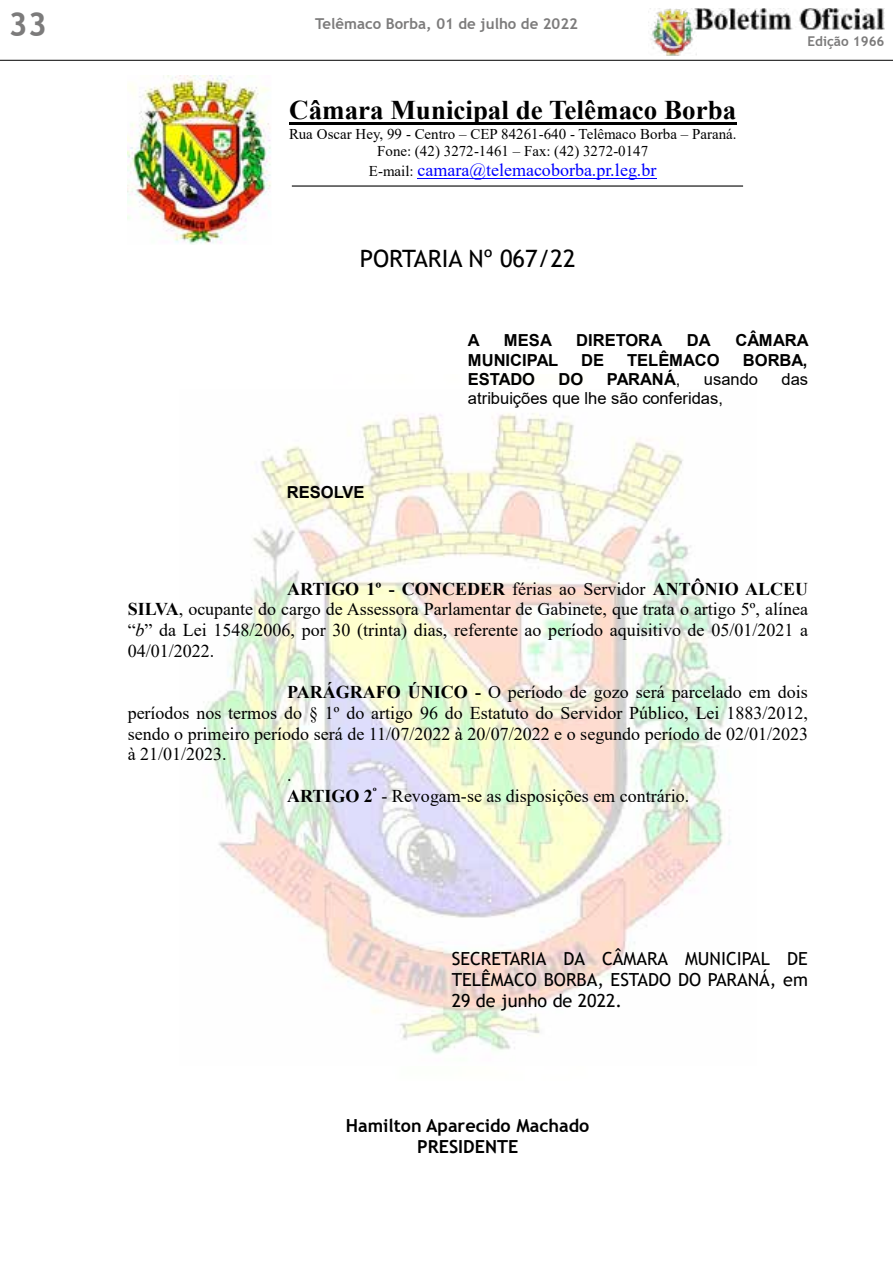
<style>
.page{position:relative;width:893px;height:1263px;background:#fff}
.page>*{position:absolute;margin:0;border:0;box-sizing:border-box;transform-origin:0 0}
.t1{font:700 33px "Trebuchet MS";color:#7c7b7b}
.t2{font:700 27px "Times New Roman";color:#000}
.t3{font:24px "Trebuchet MS";color:#000}
.t4{font:18px/20.7px "Times New Roman";color:#000;text-align:justify}
.t5{font:18px/20.9px "Trebuchet MS";color:#000;text-align:justify}
.t6{font:18px "Times New Roman";color:#00f}
.t7{font:700 18px/20.9px "Trebuchet MS";color:#000;text-align:center}
.t8{font:700 16.5px "Arial";letter-spacing:-.005em;color:#000}
.t9{font:16.5px "Arial";color:#000}
.t10{font:15px/17.1px "Times New Roman";color:#000;text-align:center}
.t11{font:700 15px "Trebuchet MS";color:#7c7b7b}
.t12{font:700 13.5px "Trebuchet MS";color:#7c7b7b}
.s1{font-size:15px;color:#000}
.s2{font-weight:400}
.s3{font-weight:700}
.s4{font-style:italic}
</style>
<div class="page">
<img style="left:650px;top:9px;width:46px;height:47px">
<img style="left:693px;top:8px;width:191px;height:21px">
<hr style="left:0;top:60px;width:893px;height:1px;background:#000">
<hr style="left:289px;top:122px;width:447px;height:2px;background:#000">
<hr style="left:418px;top:178px;width:239px;height:1px;background:#00f">
<hr style="left:292px;top:185px;width:451px;height:2px;background:#000">
<img style="left:203px;top:413px;width:527px;height:641px">
<img style="left:128px;top:75px;width:143px;height:169px">
<h1 class="t1" style="left:9px;top:3px;width:40px">33</h1>
<p class="t11" style="left:315px;top:14px;width:264px">Telêmaco Borba, 01 de julho de 2022</p>
<h2 class="t2" style="left:289px;top:90px;width:448px">Câmara Municipal de Telêmaco Borba</h2>
<p class="t10" style="left:289px;top:125px;width:449px">Rua Oscar Hey, 99 - Centro – CEP 84261-640 - Telêmaco Borba – Paraná.<br>Fone: (42) 3272-1461 – Fax: (42) 3272-0147</p>
<p class="t6" style="left:369px;top:157px;width:289px"><span class="s1">E-mail:</span> camara@telemacoborba.pr.leg.br</p>
<h3 class="t3" style="left:360px;top:243px;width:217px">PORTARIA Nº 067/22</h3>
<p class="t12" style="left:807px;top:33px;width:79px">Edição 1966</p>
<p class="t8" style="left:287px;top:481px;width:79px">RESOLVE</p>
<p class="t8" style="left:468px;top:329px;width:13px">A</p>
<p class="t8" style="left:504px;top:329px;width:50px">MESA</p>
<p class="t8" style="left:576px;top:329px;width:88px">DIRETORA</p>
<p class="t8" style="left:687px;top:329px;width:26px">DA</p>
<p class="t8" style="left:735px;top:329px;width:75px">CÂMARA</p>
<p class="t8" style="left:468px;top:348px;width:92px">MUNICIPAL</p>
<p class="t8" style="left:581px;top:348px;width:24px">DE</p>
<p class="t8" style="left:627px;top:348px;width:94px">TELÊMACO</p>
<p class="t8" style="left:743px;top:348px;width:66px">BORBA,</p>
<p class="t8" style="left:468px;top:367px;width:69px">ESTADO</p>
<p class="t8" style="left:559px;top:367px;width:26px">DO</p>
<p class="t8" style="left:607px;top:367px;width:75px">PARANÁ<span class="s2">,</span></p>
<p class="t9" style="left:704px;top:367px;width:56px">usando</p>
<p class="t9" style="left:781px;top:367px;width:28px">das</p>
<p class="t9" style="left:468px;top:386px;width:257px">atribuições que lhe são conferidas,</p>
<p class="t4" style="left:128px;top:578px;width:682px;text-indent:159px"><span class="s3">ARTIGO 1º - CONCEDER</span> férias ao Servidor <span class="s3">ANTÔNIO ALCEU SILVA</span>, ocupante do cargo de Assessora Parlamentar de Gabinete, que trata o artigo 5º, alínea “<span class="s4">b</span>” da Lei 1548/2006, por 30 (trinta) dias, referente ao período aquisitivo de 05/01/2021 a 04/01/2022.</p>
<p class="t4" style="left:287px;top:681px;width:522px"><span class="s3">PARÁGRAFO ÚNICO -</span> O período de gozo será parcelado em dois</p>
<p class="t4" style="left:128px;top:702px;width:682px">períodos nos termos do § 1º do artigo 96 do Estatuto do Servidor Público, Lei 1883/2012,</p>
<p class="t4" style="left:128px;top:723px;width:682px">sendo o primeiro período será de 11/07/2022 à 20/07/2022 e o segundo período de 02/01/2023</p>
<p class="t4" style="left:128px;top:743px;width:100px">à 21/01/2023.</p>
<p class="t4" style="left:287px;top:764px;width:6px">.</p>
<p class="t4" style="left:287px;top:785px;width:404px"><span class="s3">ARTIGO 2</span><sup>º</sup> - Revogam-se as disposições em contrário.</p>
<p class="t5" style="left:452px;top:948px;width:358px">SECRETARIA DA CÂMARA MUNICIPAL DE TELÊMACO BORBA, ESTADO DO PARANÁ, em 29 de junho de 2022.</p>
<p class="t7" style="left:346px;top:1115px;width:245px">Hamilton Aparecido Machado<br>PRESIDENTE</p>
</div>
